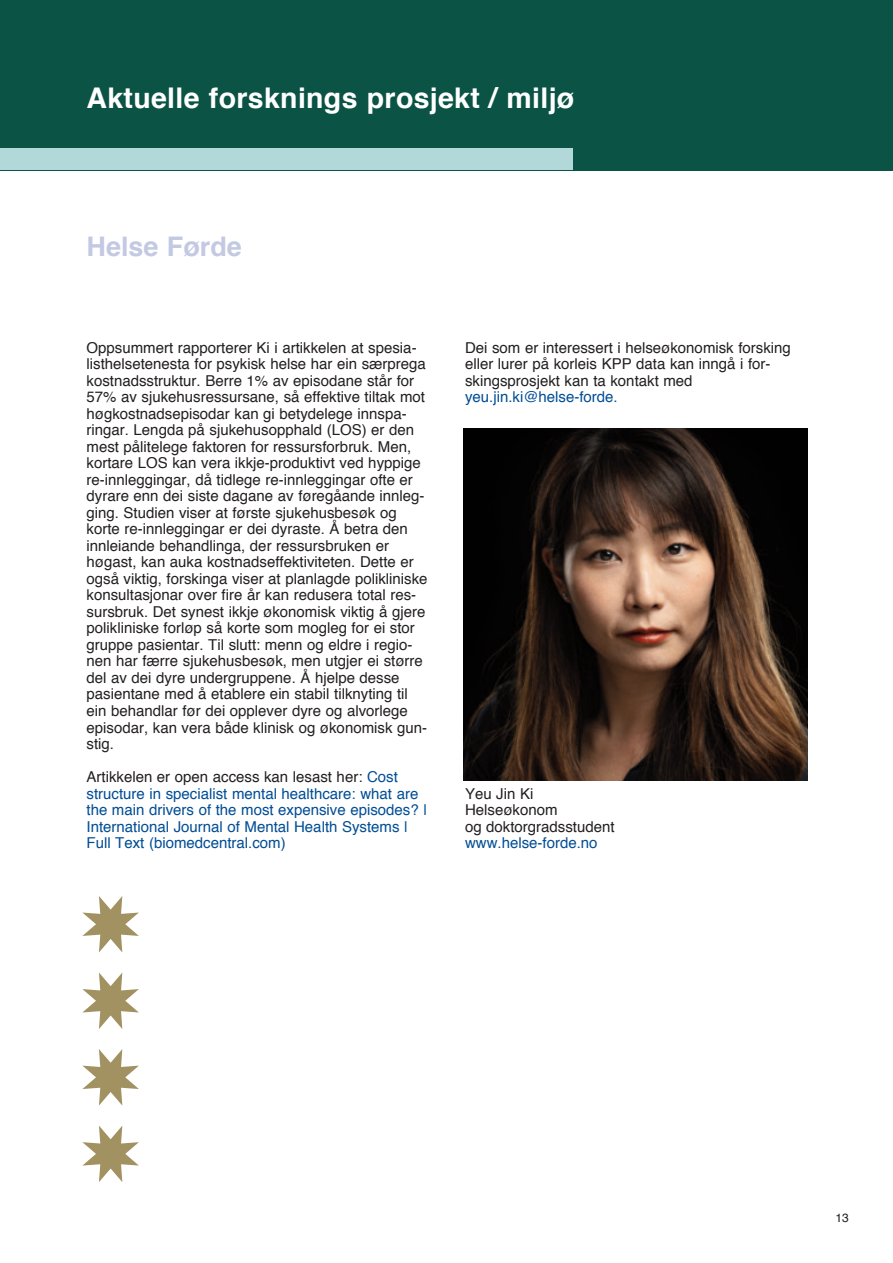
<style>
.page{position:relative;width:893px;height:1263px;background:#fff}
.page>*{position:absolute;margin:0;border:0;box-sizing:border-box;transform-origin:0 0}
.t1{font:700 28.5px "Helvetica";letter-spacing:.01em;color:#fff}
.t2{font:700 27px "Helvetica";color:#c3c9e2}
.t3{font:15px/16.5px "Helvetica";color:#231f20}
.t4{font:15px/16.5px "Helvetica";color:#014d95}
.t5{font:12px "Helvetica";color:#231f20}
.s1{color:#231f20}
</style>
<div class="page">
<div style="left:0;top:0;width:893px;height:170px;background:#0b5345"></div>
<div style="left:0;top:149px;width:573px;height:21px;background:#b2d8d9"></div>
<svg style="left:82px;top:896px;width:57px;height:56px"></svg>
<svg style="left:82px;top:972px;width:57px;height:57px"></svg>
<svg style="left:82px;top:1049px;width:57px;height:56px"></svg>
<svg style="left:82px;top:1126px;width:57px;height:56px"></svg>
<img style="left:463px;top:428px;width:345px;height:353px">
<h1 class="t1" style="left:87px;top:86px;width:489px">aktuelle forsknings prosjekt / miljø</h1>
<h2 class="t2" style="left:87px;top:235px;width:157px">Helse førde</h2>
<p class="t3" style="left:87px;top:341px;width:342px">oppsummert rapporterer Ki i artikkelen at spesia&shy;listhelsetenesta for psykisk helse har ein særprega kostnadsstruktur. Berre 1% av episodane står for 57% av sjukehusressursane, så effektive tiltak mot høgkostnadsepisodar kan gi betydelege innspa&shy;ringar. Lengda på sjukehusopphald (LoS) er den mest pålitelege faktoren for ressursforbruk. Men, kortare LoS kan vera ikkje-produktivt ved hyppige re-innleggingar, då tidlege re-innleggingar ofte er dyrare enn dei siste dagane av føregåande innleg&shy;ging. Studien viser at første sjukehusbesøk og korte re-innleggingar er dei dyraste. Å betra den innleiande behandlinga, der ressursbruken er høgast, kan auka kostnadseffektiviteten. Dette er også viktig, forskinga viser at planlagde polikliniske konsultasjonar over fire år kan redusera total res&shy;sursbruk. Det synest ikkje økonomisk viktig å gjere polikliniske forløp så korte som mogleg for ei stor gruppe pasientar. til slutt: menn og eldre i regio&shy;nen har færre sjukehusbesøk, men utgjer ei større del av dei dyre undergruppene. Å hjelpe desse pasientane med å etablere ein stabil tilknyting til ein behandlar før dei opplever dyre og alvorlege episodar, kan vera både klinisk og økonomisk gun&shy;stig.</p>
<p class="t4" style="left:87px;top:770px;width:342px"><span class="s1">Artikkelen er open access kan lesast her:</span> Cost structure in specialist mental healthcare: what are the main drivers of the most expensive episodes? | International Journal of Mental Health Systems | Full text (biomedcentral.com)</p>
<p class="t3" style="left:465px;top:341px;width:327px">Dei som er interessert i helseøkonomisk forsking eller lurer på korleis KPP data kan inngå i for&shy;skingsprosjekt kan ta kontakt med</p>
<p class="t4" style="left:465px;top:390px;width:154px">yeu.jin.ki@helse-forde.</p>
<p class="t3" style="left:465px;top:786px;width:151px">yeu Jin Ki<br>Helseøkonom<br>og doktorgradsstudent</p>
<p class="t4" style="left:465px;top:836px;width:134px">www.helse-forde.no</p>
<p class="t5" style="left:836px;top:1213px;width:15px">13</p>
</div>
